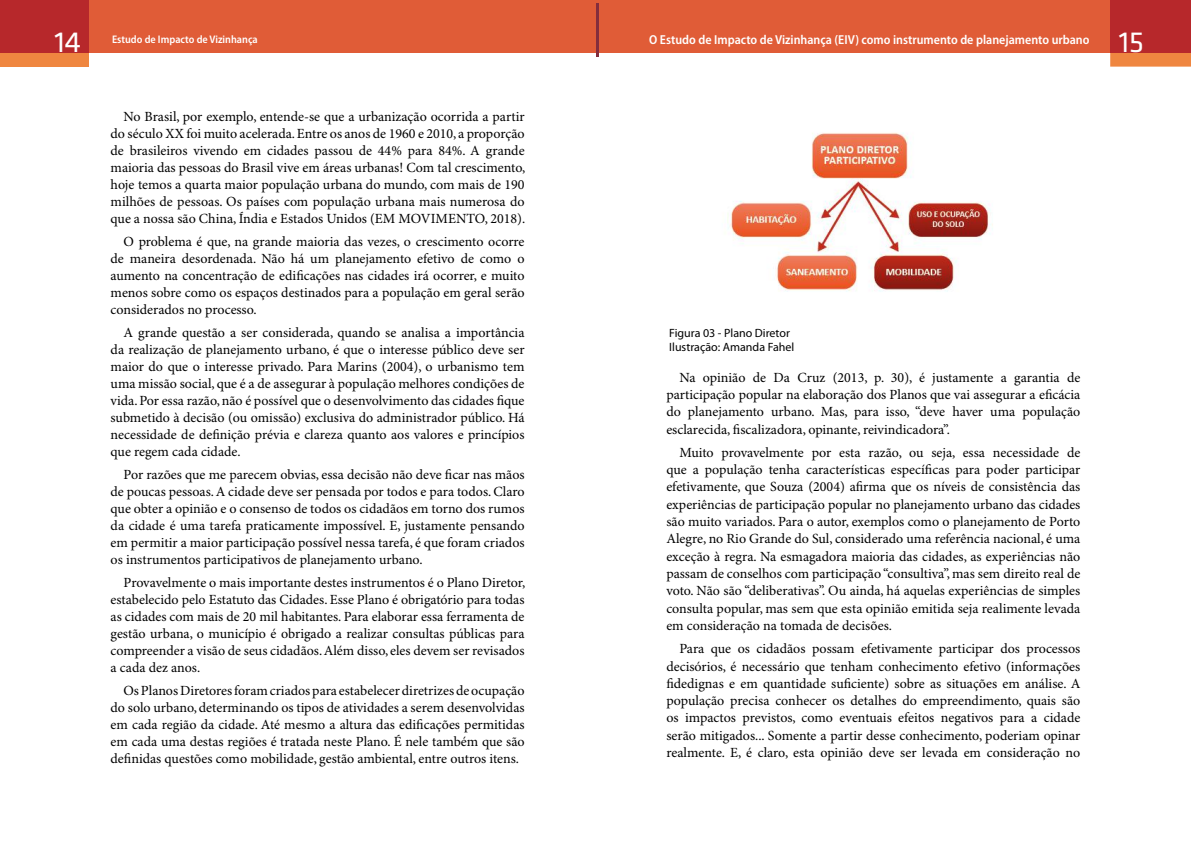
<style>
.page{position:relative;width:1191px;height:842px;background:#fff}
.page>*{position:absolute;margin:0;border:0;box-sizing:border-box;transform-origin:0 0}
.t1{font:30px "Klavika";color:#fff}
.t2{font:14px/17px "Minion Pro";color:#000;text-align:justify}
.t3{font:600 semi-condensed 13px "Myriad Pro";color:#fff}
.t4{font:12px/14.2px "Myriad Pro";color:#000}
.t5{font:600 semi-condensed 11px "Myriad Pro";color:#fff}
</style>
<div class="page">
<div style="left:0;top:0;width:1110px;height:52px;background:#e05c37"></div>
<hr style="left:596px;top:3px;width:2px;height:54px;background:#832d3d">
<div style="left:0;top:0;width:89px;height:67px;background:#ef8640"></div>
<div style="left:0;top:0;width:89px;height:52px;background:#b7282b"></div>
<svg style="left:1110px;top:52px;width:81px;height:15px"></svg>
<div style="left:1110px;top:0;width:81px;height:52px;background:#b7282b"></div>
<img style="left:727px;top:132px;width:266px;height:160px">
<h1 class="t1" style="left:54px;top:26px;width:28px">14</h1>
<h1 class="t1" style="left:1118px;top:27px;width:27px">15</h1>
<p class="t5" style="left:112px;top:34px;width:147px">Estudo de Impacto de Vizinhança</p>
<p class="t3" style="left:649px;top:33px;width:442px">O Estudo de Impacto de Vizinhança (EIV) como instrumento de planejamento urbano</p>
<p class="t2" style="left:111px;top:108px;width:416px;text-indent:13px">No Brasil, por exemplo, entende-se que a urbanização ocorrida a partir do século XX foi muito acelerada. Entre os anos de 1960 e 2010, a proporção de brasileiros vivendo em cidades passou de 44% para 84%. A grande maioria das pessoas do Brasil vive em áreas urbanas! Com tal crescimento, hoje temos a quarta maior população urbana do mundo, com mais de 190 milhões de pessoas. Os países com população urbana mais numerosa do que a nossa são China, Índia e Estados Unidos (EM MOVIMENTO, 2018).</p>
<p class="t2" style="left:111px;top:233px;width:415px;text-indent:13px">O problema é que, na grande maioria das vezes, o crescimento ocorre de maneira desordenada. Não há um planejamento efetivo de como o aumento na concentração de edificações nas cidades irá ocorrer, e muito menos sobre como os espaços destinados para a população em geral serão considerados no processo.</p>
<p class="t2" style="left:111px;top:324px;width:415px;text-indent:13px">A grande questão a ser considerada, quando se analisa a importância da realização de planejamento urbano, é que o interesse público deve ser maior do que o interesse privado. Para Marins (2004), o urbanismo tem uma missão social, que é a de assegurar à população melhores condições de vida. Por essa razão, não é possível que o desenvolvimento das cidades fique submetido à decisão (ou omissão) exclusiva do administrador público. Há necessidade de definição prévia e clareza quanto aos valores e princípios que regem cada cidade.</p>
<p class="t2" style="left:111px;top:466px;width:415px;text-indent:13px">Por razões que me parecem obvias, essa decisão não deve ficar nas mãos de poucas pessoas. A cidade deve ser pensada por todos e para todos. Claro que obter a opinião e o consenso de todos os cidadãos em torno dos rumos da cidade é uma tarefa praticamente impossível. E, justamente pensando em permitir a maior participação possível nessa tarefa, é que foram criados os instrumentos participativos de planejamento urbano.</p>
<p class="t2" style="left:111px;top:574px;width:416px;text-indent:13px">Provavelmente o mais importante destes instrumentos é o Plano Diretor, estabelecido pelo Estatuto das Cidades. Esse Plano é obrigatório para todas as cidades com mais de 20 mil habitantes. Para elaborar essa ferramenta de gestão urbana, o município é obrigado a realizar consultas públicas para compreender a visão de seus cidadãos. Além disso, eles devem ser revisados a cada dez anos.</p>
<p class="t2" style="left:111px;top:682px;width:415px;text-indent:13px">Os Planos Diretores foram criados para estabelecer diretrizes de ocupação do solo urbano, determinando os tipos de atividades a serem desenvolvidas em cada região da cidade. Até mesmo a altura das edificações permitidas em cada uma destas regiões é tratada neste Plano. É nele também que são definidas questões como mobilidade, gestão ambiental, entre outros itens.</p>
<p class="t4" style="left:669px;top:326px;width:127px">Figura 03 - Plano Diretor<br>Ilustração: Amanda Fahel</p>
<p class="t2" style="left:666px;top:369px;width:415px;line-height:17.3px;text-indent:13px">Na opinião de Da Cruz (2013, p. 30), é justamente a garantia de participação popular na elaboração dos Planos que vai assegurar a eficácia do planejamento urbano. Mas, para isso, “deve haver uma população esclarecida, fiscalizadora, opinante, reivindicadora”.</p>
<p class="t2" style="left:666px;top:444px;width:415px;line-height:17.3px;text-indent:13px">Muito provavelmente por esta razão, ou seja, essa necessidade de que a população tenha características específicas para poder participar efetivamente, que Souza (2004) afirma que os níveis de consistência das experiências de participação popular no planejamento urbano das cidades são muito variados. Para o autor, exemplos como o planejamento de Porto Alegre, no Rio Grande do Sul, considerado uma referência nacional, é uma exceção à regra. Na esmagadora maioria das cidades, as experiências não passam de conselhos com participação “consultiva”, mas sem direito real de voto. Não são “deliberativas”. Ou ainda, há aquelas experiências de simples consulta popular, mas sem que esta opinião emitida seja realimente levada em consideração na tomada de decisões.</p>
<p class="t2" style="left:666px;top:641px;width:415px;line-height:17.3px;text-indent:13px">Para que os cidadãos possam efetivamente participar dos processos decisórios, é necessário que tenham conhecimento efetivo (informações fidedignas e em quantidade suficiente) sobre as situações em análise. A população precisa conhecer os detalhes do empreendimento, quais são os impactos previstos, como eventuais efeitos negativos para a cidade serão mitigados... Somente a partir desse conhecimento, poderiam opinar realmente. E, é claro, esta opinião deve ser levada em consideração no</p>
</div>
